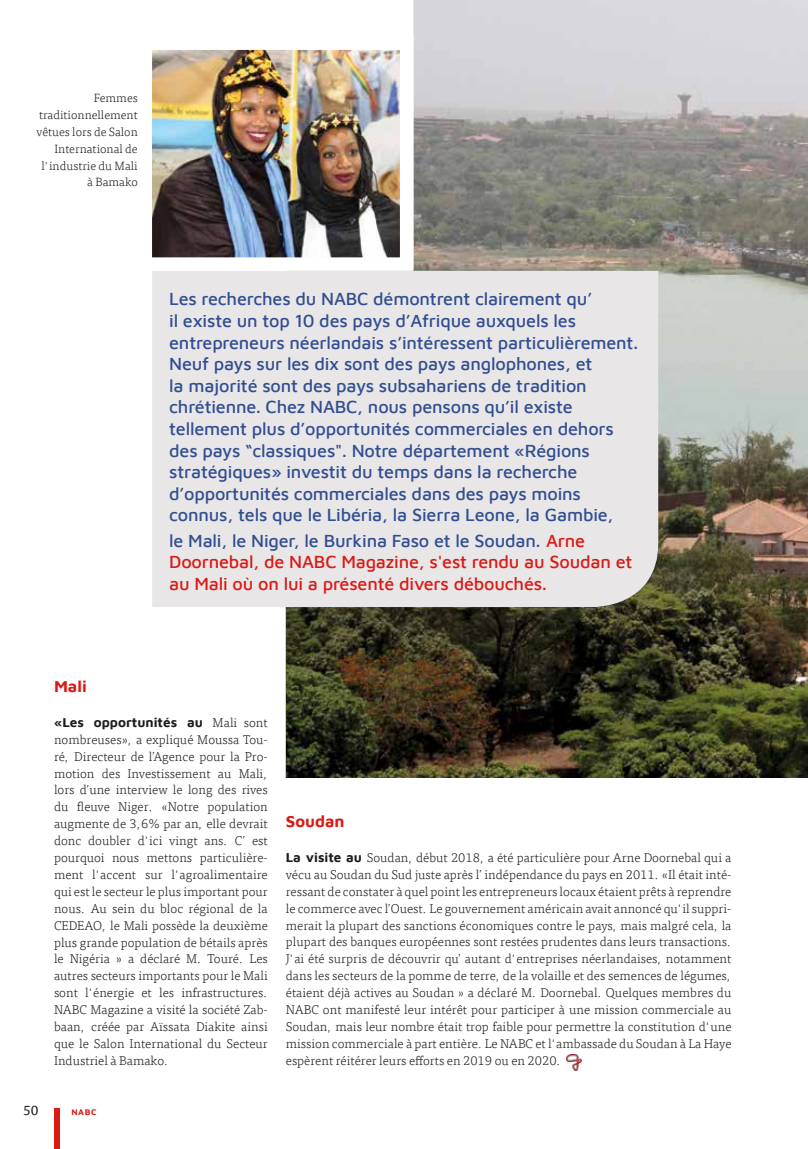
<style>
.page{position:relative;width:808px;height:1149px;background:#fff}
.page>*{position:absolute;margin:0;border:0;box-sizing:border-box;transform-origin:0 0}
.t1{font:500 18px/21.6px "Maven Pro";letter-spacing:-.01em;color:#314e92}
.t2{font:500 18px/21.6px "Maven Pro";letter-spacing:-.01em;color:#db1915}
.t3{font:700 16.5px "Maven Pro";color:#db1915}
.t4{font:700 13.5px "Maven Pro";color:#1d1d1b}
.t5{font:13.5px "Tisa Offc";color:#1d1d1b}
.t6{font:300 12.75px/17px "Tisa Offc";color:#1d1d1b;text-align:justify}
.t7{font:300 12px/16.8px "Tisa Offc";color:#1d1d1b;text-align:right}
.t8{font:700 8.55px "Maven Pro";color:#db1915}
.s1{color:#314e92}
.s2{font-family:"Tisa Offc";font-weight:300;font-size:12.75px}
.s3{font-family:"Maven Pro";font-weight:700;font-size:13.5px}
</style>
<div class="page">
<div style="left:54px;top:1107px;width:6px;height:41px;background:#db1915"></div>
<img style="left:287px;top:0;width:521px;height:777px">
<svg style="left:287px;top:0;width:133px;height:30px"></svg>
<div style="left:152px;top:271px;width:506px;height:336px;background:#e8e6e6"></div>
<img style="left:566px;top:1054px;width:16px;height:16px">
<img style="left:152px;top:30px;width:268px;height:247px">
<p class="t7" style="left:37px;top:90px;width:103px">Femmes traditionnellement vêtues lors de Salon<br>International de l'industrie du Mali à Bamako</p>
<p class="t1" style="left:169px;top:287px;width:470px">Les recherches du NABC démontrent clairement qu’<br>il existe un top 10 des pays d’Afrique auxquels les entrepreneurs néerlandais s’intéressent particulièrement.<br>Neuf pays sur les dix sont des pays anglophones, et<br>la majorité sont des pays subsahariens de tradition chrétienne. Chez NABC, nous pensons qu’il existe tellement plus d’opportunités commerciales en dehors des pays “classiques". Notre département «Régions stratégiques» investit du temps dans la recherche d’opportunités commerciales dans des pays moins connus, tels que le Libéria, la Sierra Leone, la Gambie,</p>
<h1 class="t2" style="left:169px;top:528px;width:465px"><span class="s1">le Mali, le Niger, le Burkina Faso et le Soudan.</span> Arne<br>Doornebal, de NABC Magazine, s'est rendu au Soudan et au Mali où on lui a présenté divers débouchés.</h1>
<p class="t3" style="left:54px;top:674px;width:34px">Mali</p>
<p class="t4" style="left:54px;top:712px;width:215px">«Les opportunités au <span class="s2">Mali sont</span></p>
<p class="t6" style="left:54px;top:731px;width:215px">nombreuses», a expliqué Moussa Tou&shy;ré, Directeur de l’Agence pour la Pro&shy;motion des Investissement au Mali, lors d’une interview le long des rives du fleuve Niger. «Notre population augmente de 3,6% par an, elle devrait donc doubler d'ici vingt ans. C’ est pourquoi nous mettons particulière&shy;ment l'accent sur l'agroalimentaire qui est le secteur le plus important pour nous. Au sein du bloc régional de la CEDEAO, le Mali possède la deuxième plus grande population de bétails après le Nigéria » a déclaré M. Touré. Les autres secteurs importants pour le Mali sont l'énergie et les infrastructures.<br>NABC Magazine a visité la société Zab&shy;baan, créée par Aïssata Diakite ainsi que le Salon International du Secteur Industriel à Bamako.</p>
<p class="t5" style="left:23px;top:1102px;width:17px">50</p>
<p class="t8" style="left:71px;top:1105px;width:27px">NABC</p>
<p class="t3" style="left:286px;top:809px;width:60px">Soudan</p>
<p class="t6" style="left:286px;top:849px;width:447px"><span class="s3">La visite au</span> Soudan, début 2018, a été particulière pour Arne Doornebal qui a vécu au Soudan du Sud juste après l’ indépendance du pays en 2011. «Il était inté&shy;ressant de constater à quel point les entrepreneurs locaux étaient prêts à reprendre le commerce avec l’Ouest. Le gouvernement américain avait annoncé qu'il suppri&shy;merait la plupart des sanctions économiques contre le pays, mais malgré cela, la plupart des banques européennes sont restées prudentes dans leurs transactions.<br>J'ai été surpris de découvrir qu’ autant d'entreprises néerlandaises, notamment dans les secteurs de la pomme de terre, de la volaille et des semences de légumes, étaient déjà actives au Soudan » a déclaré M. Doornebal. Quelques membres du NABC ont manifesté leur intérêt pour participer à une mission commerciale au Soudan, mais leur nombre était trop faible pour permettre la constitution d'une mission commerciale à part entière. Le NABC et l'ambassade du Soudan à La Haye espèrent réitérer leurs efforts en 2019 ou en 2020.</p>
</div>
